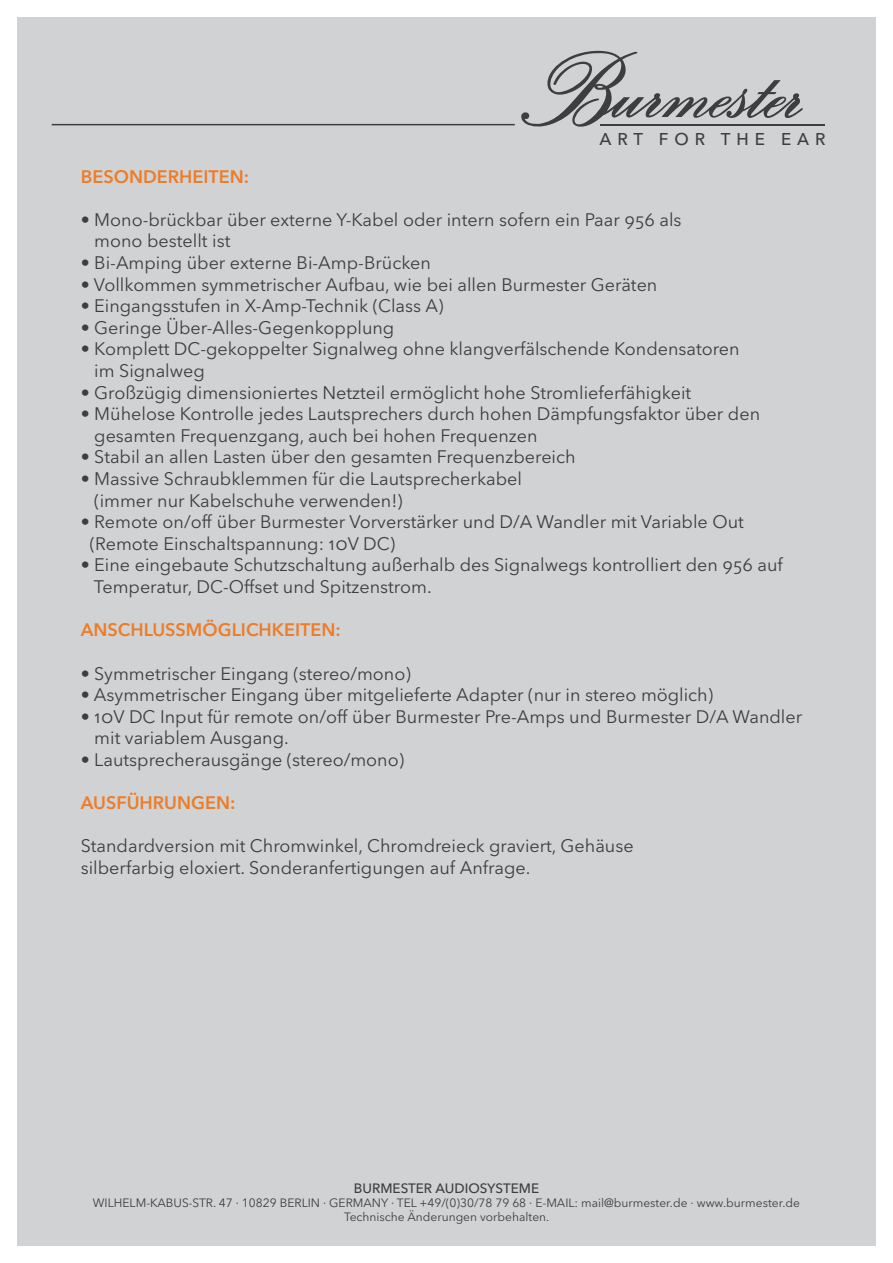
<style>
.page{position:relative;width:893px;height:1263px;background:#fff}
.page>*{position:absolute;margin:0;border:0;box-sizing:border-box;transform-origin:0 0}
.t1{font:18px/21.6px "Avenir Next LT Pro";color:#3e3e3f}
.t2{font:600 18px "Avenir Next LT Pro";color:#ec7d2a}
.t3{font:500 16.95px "Avenir Next LT Pro";letter-spacing:.35em;color:#3e3e3f}
.t4{font:500 13.5px "Avenir Next LT Pro";color:#3e3e3f}
.t5{font:12px/14.4px "Avenir Next LT Pro";color:#3e3e3f;text-align:center}
</style>
<div class="page">
<div style="left:17px;top:17px;width:859px;height:1229px;background:#d1d2d4"></div>
<hr style="left:600px;top:124px;width:225px;height:2px;background:#3e3e3f">
<svg style="left:521px;top:50px;width:282px;height:77px"></svg>
<hr style="left:52px;top:124px;width:463px;height:1px;background:#3e3e3f">
<p class="t3" style="left:599px;top:129px;width:228px">ART FOR THE EAR</p>
<p class="t2" style="left:81px;top:165px;width:170px">BESONDERHEITEN:</p>
<p class="t1" style="left:94px;top:209px;width:589px;text-indent:-14px">• Mono-brückbar über externe Y-Kabel oder intern sofern ein Paar 956 als mono bestellt ist</p>
<p class="t1" style="left:81px;top:252px;width:352px">• Bi-Amping über externe Bi-Amp-Brücken</p>
<p class="t1" style="left:81px;top:273px;width:578px">• Vollkommen symmetrischer Aufbau, wie bei allen Burmester Geräten</p>
<p class="t1" style="left:81px;top:295px;width:364px">• Eingangsstufen in X-Amp-Technik (Class A)</p>
<p class="t1" style="left:81px;top:317px;width:315px">• Geringe Über-Alles-Gegenkopplung</p>
<p class="t1" style="left:94px;top:338px;width:647px;text-indent:-14px">• Komplett DC-gekoppelter Signalweg ohne klangverfälschende Kondensatoren im Signalweg</p>
<p class="t1" style="left:81px;top:381px;width:612px">• Großzügig dimensioniertes Netzteil ermöglicht hohe Stromlieferfähigkeit</p>
<p class="t1" style="left:94px;top:403px;width:667px;text-indent:-14px">• Mühelose Kontrolle jedes Lautsprechers durch hohen Dämpfungsfaktor über den gesamten Frequenzgang, auch bei hohen Frequenzen</p>
<p class="t1" style="left:81px;top:446px;width:496px">• Stabil an allen Lasten über den gesamten Frequenzbereich</p>
<p class="t1" style="left:94px;top:468px;width:429px;text-indent:-14px">• Massive Schraubklemmen für die Lautsprecherkabel (immer nur Kabelschuhe verwenden!)</p>
<p class="t1" style="left:90px;top:511px;width:656px;text-indent:-9px">• Remote on/off über Burmester Vorverstärker und D/A Wandler mit Variable Out (Remote Einschaltspannung: 10V DC)</p>
<p class="t1" style="left:94px;top:554px;width:690px;text-indent:-13px">• Eine eingebaute Schutzschaltung außerhalb des Signalwegs kontrolliert den 956 auf<br>Temperatur, DC-Offset und Spitzenstrom.</p>
<p class="t2" style="left:81px;top:619px;width:39px">ANSCHLU</p>
<p class="t2" style="left:165px;top:619px;width:94px">SSMÖGLICHKE</p>
<p class="t2" style="left:295px;top:619px;width:47px">ITEN:</p>
<p class="t1" style="left:81px;top:662px;width:331px">• Symmetrischer Eingang (stereo/mono)</p>
<p class="t1" style="left:81px;top:684px;width:634px">• Asymmetrischer Eingang über mitgelieferte Adapter (nur in stereo möglich)</p>
<p class="t1" style="left:94px;top:705px;width:709px;text-indent:-14px">• 10V DC Input für remote on/off über Burmester Pre-Amps und Burmester D/A Wandler mit variablem Ausgang.</p>
<p class="t1" style="left:81px;top:749px;width:325px">• Lautsprecherausgänge (stereo/mono)</p>
<p class="t2" style="left:81px;top:792px;width:156px">AUSFÜH RUNGEN:</p>
<p class="t1" style="left:81px;top:835px;width:554px">Standardversion mit Chromwinkel, Chromdreieck graviert, Gehäuse silberfarbig eloxiert. Sonderanfertigungen auf Anfrage.</p>
<p class="t4" style="left:354px;top:1180px;width:152px">BURMESTER AU DIOSYSTEME</p>
<p class="t5" style="left:93px;top:1195px;width:709px">WILHELM-KABUS-STR. 47 · 10829 BERLIN · GERMANY · TEL +49/(0)30/78 79 68 · E-MAIL: mail@burmester.de · www.burmester.de<br>Technische Änderungen vorbehalten.</p>
</div>
